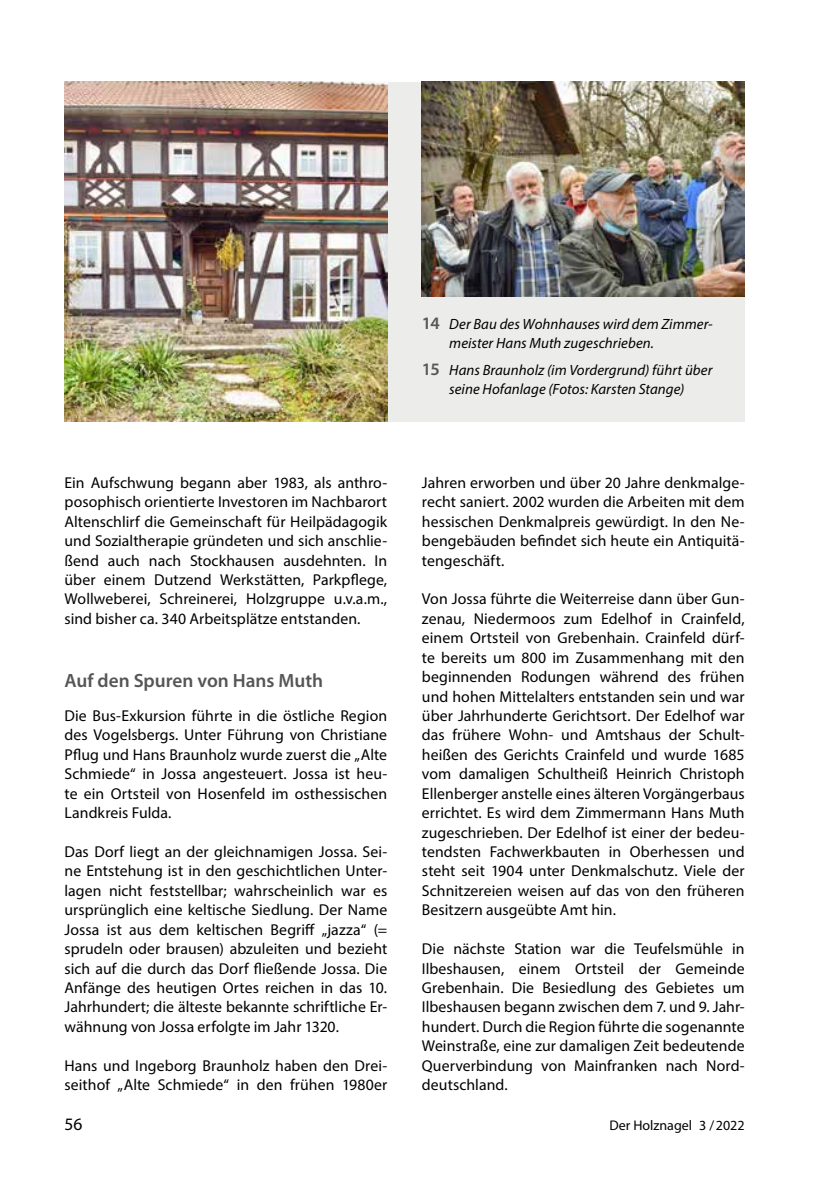
<style>
.page{position:relative;width:834px;height:1181px;background:#fff}
.page>*{position:absolute;margin:0;border:0;box-sizing:border-box;transform-origin:0 0}
.t1{font:600 19.25px "Myriad Pro";color:#565655}
.t2{font:17.5px "Myriad Pro";color:#000}
.t3{font:15.75px/19.4px "Myriad Pro";letter-spacing:.005em;color:#000;text-align:justify}
.t4{font:italic 14.88px/19.2px "Myriad Pro";letter-spacing:.005em;color:#000}
.t5{font:14px "Myriad Pro";color:#000}
.s1{font-weight:600;font-style:normal;font-size:17.5px;color:#565655}
</style>
<div class="page">
<div style="left:64px;top:82px;width:680px;height:340px;background:#ececeb"></div>
<img style="left:64px;top:82px;width:323px;height:340px">
<img style="left:422px;top:82px;width:322px;height:215px">
<p class="t3" style="left:64px;top:472px;width:324px">Ein Aufschwung begann aber 1983, als anthro&shy;posophisch orientierte Investoren im Nachbarort Altenschlirf die Gemeinschaft für Heilpädagogik und Sozialtherapie gründeten und sich anschlie&shy;ßend auch nach Stockhausen ausdehnten. In über einem Dutzend Werkstätten, Parkpflege, Wollweberei, Schreinerei, Holzgruppe u.v.a.m., sind bisher ca. 340 Arbeitsplätze entstanden.</p>
<p class="t1" style="left:64px;top:668px;width:260px">Auf den Spuren von Hans Muth</p>
<p class="t3" style="left:64px;top:706px;width:324px">Die Bus-Exkursion führte in die östliche Region des Vogelsbergs. Unter Führung von Christiane Pflug und Hans Braunholz wurde zuerst die „Alte Schmiede“ in Jossa angesteuert. Jossa ist heu&shy;te ein Ortsteil von Hosenfeld im osthessischen Landkreis Fulda.</p>
<p class="t3" style="left:64px;top:842px;width:324px">Das Dorf liegt an der gleichnamigen Jossa. Sei&shy;ne Entstehung ist in den geschichtlichen Unter&shy;lagen nicht feststellbar; wahrscheinlich war es ursprünglich eine keltische Siedlung. Der Name Jossa ist aus dem keltischen Begriff „jazza“ (= sprudeln oder brausen) abzuleiten und bezieht sich auf die durch das Dorf fließende Jossa. Die Anfänge des heutigen Ortes reichen in das 10.<br>Jahrhundert; die älteste bekannte schriftliche Er&shy;wähnung von Jossa erfolgte im Jahr 1320.</p>
<p class="t3" style="left:64px;top:1055px;width:324px">Hans und Ingeborg Braunholz haben den Drei&shy;seithof „Alte Schmiede“ in den frühen 1980er</p>
<p class="t4" style="left:449px;top:314px;width:265px;text-indent:-27px"><span class="s1">14</span> Der Bau des Wohnhauses wird dem Zimmer&shy;meister Hans Muth zugeschrieben.</p>
<p class="t4" style="left:422px;top:360px;width:292px;text-align:center"><span class="s1">15</span> Hans Braunholz (im Vordergrund) führt über seine Hofanlage (Fotos: Karsten Stange)</p>
<p class="t3" style="left:422px;top:472px;width:324px">Jahren erworben und über 20 Jahre denkmalge&shy;recht saniert. 2002 wurden die Arbeiten mit dem hessischen Denkmalpreis gewürdigt. In den Ne&shy;bengebäuden befindet sich heute ein Antiquitä&shy;tengeschäft.</p>
<p class="t3" style="left:422px;top:589px;width:324px">Von Jossa führte die Weiterreise dann über Gun&shy;zenau, Niedermoos zum Edelhof in Crainfeld, einem Ortsteil von Grebenhain. Crainfeld dürf&shy;te bereits um 800 im Zusammenhang mit den beginnenden Rodungen während des frühen und hohen Mittelalters entstanden sein und war über Jahrhunderte Gerichtsort. Der Edelhof war das frühere Wohn- und Amtshaus der Schult&shy;heißen des Gerichts Crainfeld und wurde 1685 vom damaligen Schultheiß Heinrich Christoph Ellenberger anstelle eines älteren Vorgängerbaus errichtet. Es wird dem Zimmermann Hans Muth zugeschrieben. Der Edelhof ist einer der bedeu&shy;tendsten Fachwerkbauten in Oberhessen und steht seit 1904 unter Denkmalschutz. Viele der Schnitzereien weisen auf das von den früheren Besitzern ausgeübte Amt hin.</p>
<p class="t3" style="left:422px;top:939px;width:324px">Die nächste Station war die Teufelsmühle in Ilbeshausen, einem Ortsteil der Gemeinde Grebenhain. Die Besiedlung des Gebietes um Ilbeshausen begann zwischen dem 7. und 9. Jahr&shy;hundert. Durch die Region führte die sogenannte Weinstraße, eine zur damaligen Zeit bedeutende Querverbindung von Mainfranken nach Nord&shy;deutschland.</p>
<p class="t2" style="left:64px;top:1113px;width:19px">56</p>
<p class="t5" style="left:609px;top:1116px;width:137px">Der Holznagel 3 /2022</p>
</div>
